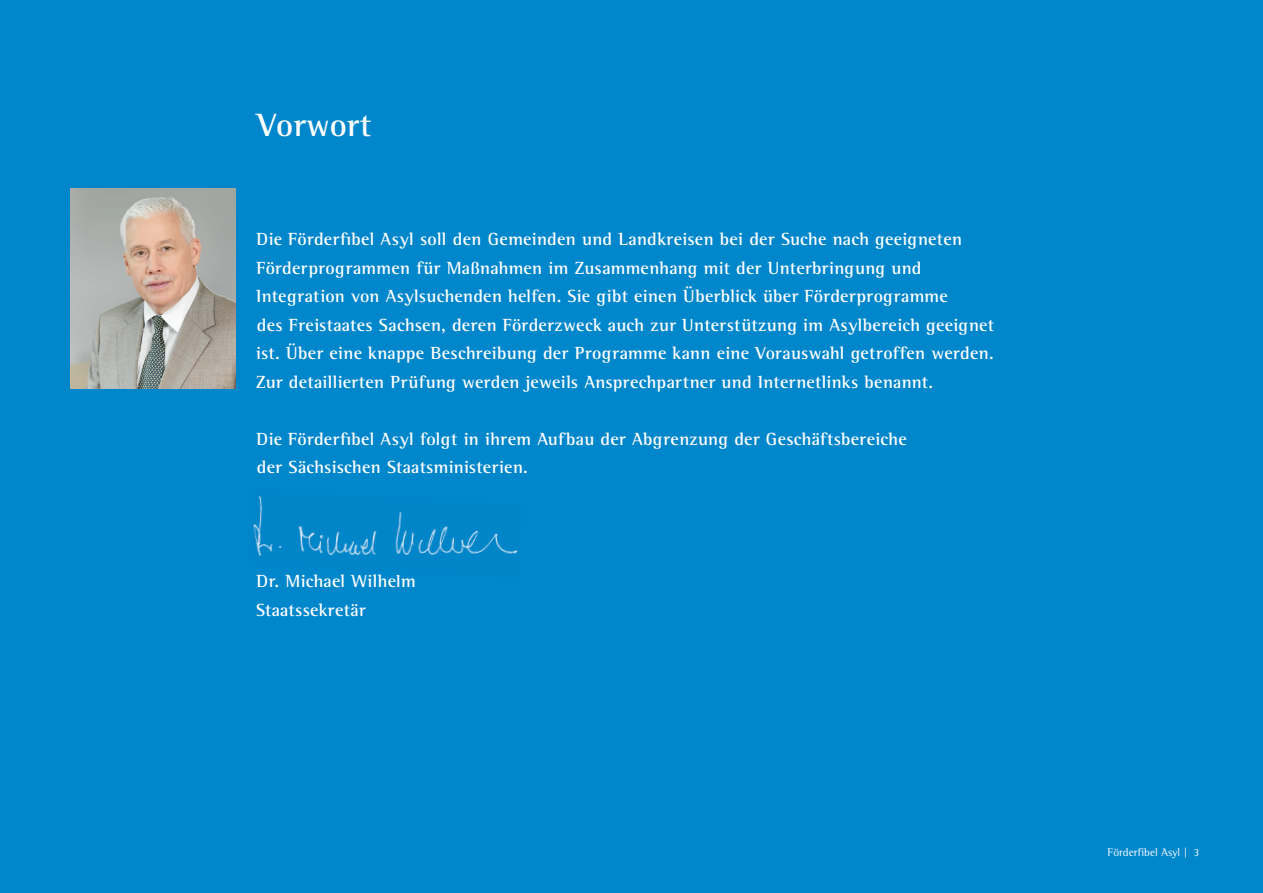
<style>
.page{position:relative;width:1263px;height:893px;background:#0086cb}
.page>*{position:absolute;margin:0;border:0;box-sizing:border-box;transform-origin:0 0}
.t1{font:700 33px "Rotis Semi Serif";letter-spacing:.01em;color:#fff}
.t2{font:700 18px/28.5px "Rotis Semi Serif";letter-spacing:.015em;color:#fff}
.t3{font:11.25px "Rotis Semi Serif";letter-spacing:.01em;color:#fff}
</style>
<div class="page">
<img style="left:70px;top:188px;width:165px;height:200px">
<img style="left:253px;top:496px;width:265px;height:60px">
<h1 class="t1" style="left:257px;top:105px;width:116px">Vorwort</h1>
<p class="t2" style="left:256px;top:225px;width:740px">Die Förderfibel Asyl soll den Gemeinden und Landkreisen bei der Suche nach geeigneten Förderprogrammen für Maßnahmen im Zusammenhang mit der Unterbringung und Integration von Asylsuchenden helfen. Sie gibt einen Überblick über Förderprogramme<br>des Freistaates Sachsen, deren Förderzweck auch zur Unterstützung im Asylbereich geeignet ist. Über eine knappe Beschreibung der Programme kann eine Vorauswahl getroffen werden.<br>Zur detaillierten Prüfung werden jeweils Ansprechpartner und Internetlinks benannt.</p>
<p class="t2" style="left:257px;top:424px;width:652px">Die Förderfibel Asyl folgt in ihrem Aufbau der Abgrenzung der Geschäftsbereiche der Sächsischen Staatsministerien.</p>
<p class="t2" style="left:256px;top:567px;width:161px">Dr. Michael Wilhelm<br>Staatssekretär</p>
<p class="t3" style="left:1107px;top:846px;width:93px">Förderfibel Asyl | 3</p>
</div>
